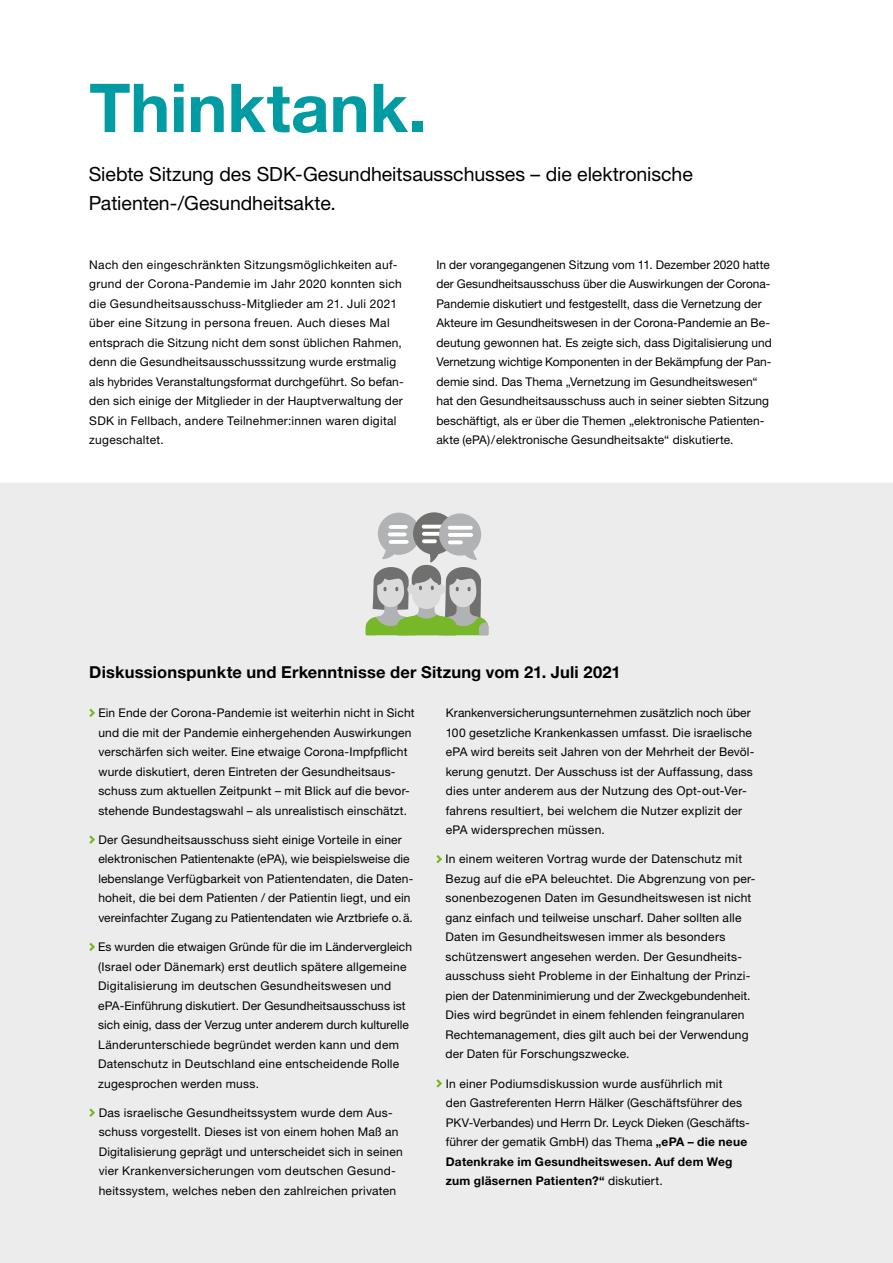
<style>
.page{position:relative;width:893px;height:1263px;background:#fff}
.page>*{position:absolute;margin:0;border:0;box-sizing:border-box;transform-origin:0 0}
.t1{font:700 67.5px "Helvetica Neue LT Std";color:#009ba3}
.t2{font:19.5px/29.2px "Helvetica Neue LT Std";letter-spacing:-.005em;color:#000}
.t3{font:700 16.5px "Helvetica Neue LT Std";letter-spacing:.01em;color:#000}
.t4{font:12px/19.5px "Helvetica Neue LT Std";letter-spacing:.015em;color:#000}
.s1{font-weight:700}
</style>
<div class="page">
<div style="left:0;top:483px;width:893px;height:780px;background:#ececed"></div>
<svg style="left:89px;top:709px;width:6px;height:8px"></svg>
<svg style="left:89px;top:835px;width:6px;height:9px"></svg>
<svg style="left:89px;top:943px;width:6px;height:8px"></svg>
<svg style="left:89px;top:1108px;width:6px;height:9px"></svg>
<svg style="left:436px;top:855px;width:6px;height:8px"></svg>
<svg style="left:436px;top:1079px;width:6px;height:9px"></svg>
<svg style="left:366px;top:512px;width:122px;height:123px"></svg>
<h1 class="t1" style="left:89px;top:66px;width:339px">Thinktank.</h1>
<h2 class="t2" style="left:89px;top:159px;width:606px">Siebte Sitzung des SDK-Gesundheitsausschusses – die elektronische<br>Patienten-/Gesundheitsakte.</h2>
<p class="t4" style="left:89px;top:254px;width:316px">Nach den eingeschränkten Sitzungsmöglichkeiten auf&shy;grund der Corona-Pandemie im Jahr 2020 konnten sich die Gesundheitsausschuss-Mitglieder am 21. Juli 2021 über eine Sitzung in persona freuen. Auch dieses Mal entsprach die Sitzung nicht dem sonst üblichen Rahmen, denn die Gesundheitsausschusssitzung wurde erstmalig als hybrides Veranstaltungsformat durchgeführt. So befan&shy;den sich einige der Mitglieder in der Hauptverwaltung der SDK in Fellbach, andere Teilnehmer:innen waren digital zugeschaltet.</p>
<p class="t4" style="left:436px;top:254px;width:337px">In der vorangegangenen Sitzung vom 11. Dezember 2020 hatte der Gesundheitsausschuss über die Auswirkungen der Corona-Pandemie diskutiert und festgestellt, dass die Vernetzung der Akteure im Gesundheitswesen in der Corona-Pandemie an Be‑ deutung gewonnen hat. Es zeigte sich, dass Digitalisierung und Vernetzung wichtige Komponenten in der Bekämpfung der Pan‑ demie sind. Das Thema „Vernetzung im Gesundheitswesen“ hat den Gesundheitsausschuss auch in seiner siebten Sitzung beschäftigt, als er über die Themen „elektronische Patienten&shy;akte (ePA)/elektronische Gesundheitsakte“ diskutierte.</p>
<h3 class="t3" style="left:89px;top:662px;width:533px">Diskussionspunkte und Erkenntnisse der Sitzung vom 21. Juli 2021</h3>
<p class="t4" style="left:98px;top:703px;width:318px">Ein Ende der Corona-Pandemie ist weiterhin nicht in Sicht und die mit der Pandemie einhergehenden Auswirkungen verschärfen sich weiter. Eine etwaige Corona-Impfpflicht wurde diskutiert, deren Eintreten der Gesundheitsaus‑ schuss zum aktuellen Zeitpunkt – mit Blick auf die bevor&shy;stehende Bundestagswahl – als unrealistisch einschätzt.</p>
<p class="t4" style="left:98px;top:830px;width:316px">Der Gesundheitsausschuss sieht einige Vorteile in einer elektronischen Patientenakte (ePA), wie beispielsweise die lebenslange Verfügbarkeit von Patientendaten, die Daten&shy;hoheit, die bei dem Patienten / der Patientin liegt, und ein vereinfachter Zugang zu Patientendaten wie Arztbriefe o.ä.</p>
<p class="t4" style="left:98px;top:937px;width:315px">Es wurden die etwaigen Gründe für die im Ländervergleich (Israel oder Dänemark) erst deutlich spätere allgemeine Digitalisierung im deutschen Gesundheitswesen und ePA-Einführung diskutiert. Der Gesundheitsausschuss ist sich einig, dass der Verzug unter anderem durch kulturelle Länderunterschiede begründet werden kann und dem Datenschutz in Deutschland eine entscheidende Rolle zugesprochen werden muss.</p>
<p class="t4" style="left:99px;top:1103px;width:305px">Das israelische Gesundheitssystem wurde dem Aus&shy;schuss vorgestellt. Dieses ist von einem hohen Maß an Digitalisierung geprägt und unterscheidet sich in seinen vier Krankenversicherungen vom deutschen Gesund&shy;heitssystem, welches neben den zahlreichen privaten</p>
<p class="t4" style="left:446px;top:703px;width:310px">Krankenversicherungsunternehmen zusätzlich noch über 100 gesetzliche Krankenkassen umfasst. Die israelische ePA wird bereits seit Jahren von der Mehrheit der Bevöl&shy;kerung genutzt. Der Ausschuss ist der Auffassung, dass dies unter anderem aus der Nutzung des Opt-out-Ver‑ fahrens resultiert, bei welchem die Nutzer explizit der ePA widersprechen müssen.</p>
<p class="t4" style="left:445px;top:849px;width:312px">In einem weiteren Vortrag wurde der Datenschutz mit Bezug auf die ePA beleuchtet. Die Abgrenzung von per&shy;sonenbezogenen Daten im Gesundheitswesen ist nicht ganz einfach und teilweise unscharf. Daher sollten alle Daten im Gesundheitswesen immer als besonders schützenswert angesehen werden. Der Gesundheits‑ ausschuss sieht Probleme in der Einhaltung der Prinzi&shy;pien der Datenminimierung und der Zweckgebundenheit.<br>Dies wird begründet in einem fehlenden feingranularen Rechtemanagement, dies gilt auch bei der Verwendung der Daten für Forschungszwecke.</p>
<p class="t4" style="left:446px;top:1073px;width:306px">In einer Podiumsdiskussion wurde ausführlich mit<br>den Gastreferenten Herrn Hälker (Geschäftsführer des PKV-Verbandes) und Herrn Dr. Leyck Dieken (Geschäfts&shy;führer der gematik GmbH) das Thema <span class="s1">„ePA – die neue Datenkrake im Gesundheitswesen. Auf dem Weg zum gläsernen Patienten?“</span> diskutiert.</p>
</div>
